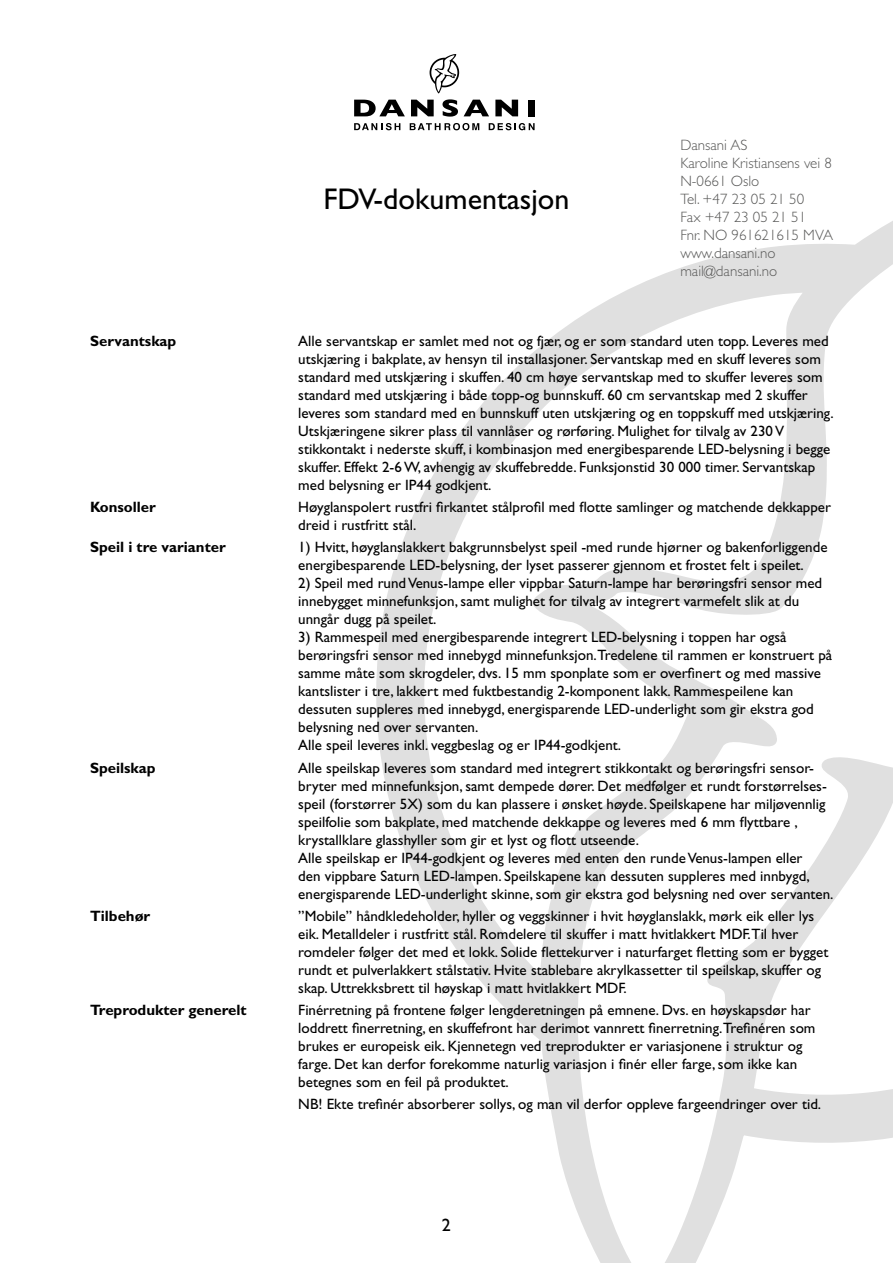
<style>
.page{position:relative;width:893px;height:1263px;background:#fff}
.page>*{position:absolute;margin:0;border:0;box-sizing:border-box;transform-origin:0 0}
.t1{font:30px "Gill Sans Std";color:#000}
.t2{font:18px "Gill Sans Std";color:#000}
.t3{font:15px/18px "Gill Sans Std";color:#000}
.t4{font:300 15px/18px "Gill Sans Std";color:#575756}
.t5{font:700 15px "Gill Sans Std";color:#000}
</style>
<div class="page">
<svg style="left:430px;top:54px;width:29px;height:39px"></svg>
<svg style="left:442px;top:99px;width:16px;height:18px"></svg>
<svg style="left:464px;top:100px;width:25px;height:16px"></svg>
<svg style="left:495px;top:100px;width:23px;height:16px"></svg>
<div style="left:528px;top:100px;width:7px;height:16px;background:#000"></div>
<svg style="left:354px;top:100px;width:51px;height:16px"></svg>
<svg style="left:411px;top:100px;width:23px;height:16px"></svg>
<svg style="left:354px;top:123px;width:46px;height:7px"></svg>
<svg style="left:410px;top:123px;width:69px;height:7px"></svg>
<svg style="left:489px;top:123px;width:46px;height:7px"></svg>
<svg style="left:376px;top:221px;width:517px;height:1042px"></svg>
<h1 class="t1" style="left:323px;top:182px;width:248px">FDV-dokumentasjon</h1>
<p class="t4" style="left:680px;top:136px;width:154px">Dansani AS<br>Karoline Kristiansens vei 8<br>N-0661 Oslo<br>Tel. +47 23 05 21 50<br>Fax +47 23 05 21 51<br>Fnr. NO 961621615 MVA www.dansani.no mail@dansani.no</p>
<p class="t5" style="left:90px;top:332px;width:88px">Servantskap</p>
<p class="t3" style="left:298px;top:332px;width:537px">Alle servantskap er samlet med not og fjær, og er som standard uten topp. Leveres med utskjæring i bakplate, av hensyn til installasjoner. Servantskap med en skuff leveres som standard med utskjæring i skuffen. 40 cm høye servantskap med to skuffer leveres som standard med utskjæring i både topp-og bunnskuff. 60 cm servantskap med 2 skuffer leveres som standard med en bunnskuff uten utskjæring og en toppskuff med utskjæring.<br>Utskjæringene sikrer plass til vannlåser og rørføring. Mulighet for tilvalg av 230 V stikkontakt i nederste skuff, i kombinasjon med energibesparende LED-belysning i begge skuffer. Effekt 2-6 W, avhengig av skuffebredde. Funksjonstid 30 000 timer. Servantskap med belysning er IP44 godkjent.</p>
<p class="t5" style="left:90px;top:498px;width:67px">Konsoller</p>
<p class="t3" style="left:298px;top:498px;width:534px">Høyglanspolert rustfri firkantet stålprofil med flotte samlinger og matchende dekkapper dreid i rustfritt stål.</p>
<p class="t5" style="left:90px;top:538px;width:137px">Speil i tre varianter</p>
<p class="t3" style="left:298px;top:538px;width:531px">1) Hvitt, høyglanslakkert bakgrunnsbelyst speil -med runde hjørner og bakenforliggende energibesparende LED-belysning, der lyset passerer gjennom et frostet felt i speilet.</p>
<p class="t3" style="left:298px;top:574px;width:525px">2) Speil med rund Venus-lampe eller vippbar Saturn-lampe har berøringsfri sensor med innebygget minnefunksjon, samt mulighet for tilvalg av integrert varmefelt slik at du unngår dugg på speilet.</p>
<p class="t3" style="left:298px;top:628px;width:536px">3) Rammespeil med energibesparende integrert LED-belysning i toppen har også berøringsfri sensor med innebygd minnefunksjon.Tredelene til rammen er konstruert på samme måte som skrogdeler, dvs. 15 mm sponplate som er overfinert og med massive kantslister i tre, lakkert med fuktbestandig 2-komponent lakk. Rammespeilene kan dessuten suppleres med innebygd, energisparende LED-underlight som gir ekstra god belysning ned over servanten.<br>Alle speil leveres inkl. veggbeslag og er IP44-godkjent.</p>
<p class="t5" style="left:90px;top:759px;width:67px">Speilskap</p>
<p class="t3" style="left:298px;top:758px;width:537px">Alle speilskap leveres som standard med integrert stikkontakt og berøringsfri sensor&shy;bryter med minnefunksjon, samt dempede dører. Det medfølger et rundt forstørrelses&shy;speil (forstørrer 5X) som du kan plassere i ønsket høyde. Speilskapene har miljøvennlig speilfolie som bakplate, med matchende dekkappe og leveres med 6 mm flyttbare , krystallklare glasshyller som gir et lyst og flott utseende.<br>Alle speilskap er IP44-godkjent og leveres med enten den runde Venus-lampen eller<br>den vippbare Saturn LED-lampen. Speilskapene kan dessuten suppleres med innbygd, energisparende LED-underlight skinne, som gir ekstra god belysning ned over servanten.</p>
<p class="t5" style="left:90px;top:907px;width:62px">Tilbehør</p>
<p class="t3" style="left:298px;top:907px;width:532px">”Mobile” håndkledeholder, hyller og veggskinner i hvit høyglanslakk, mørk eik eller lys eik. Metalldeler i rustfritt stål. Romdelere til skuffer i matt hvitlakkert MDF.Til hver romdeler følger det med et lokk. Solide flettekurver i naturfarget fletting som er bygget rundt et pulverlakkert stålstativ. Hvite stablebare akrylkassetter til speilskap, skuffer og skap. Uttrekksbrett til høyskap i matt hvitlakkert MDF.</p>
<p class="t5" style="left:90px;top:1001px;width:158px">Treprodukter generelt</p>
<p class="t3" style="left:298px;top:1001px;width:519px">Finérretning på frontene følger lengderetningen på emnene. Dvs. en høyskapsdør har loddrett finerretning, en skuffefront har derimot vannrett finerretning.Trefinéren som brukes er europeisk eik. Kjennetegn ved treprodukter er variasjonene i struktur og farge. Det kan derfor forekomme naturlig variasjon i finér eller farge, som ikke kan betegnes som en feil på produktet.</p>
<p class="t3" style="left:298px;top:1095px;width:524px">NB! Ekte trefinér absorberer sollys, og man vil derfor oppleve fargeendringer over tid.</p>
<p class="t2" style="left:442px;top:1215px;width:10px">2</p>
</div>
